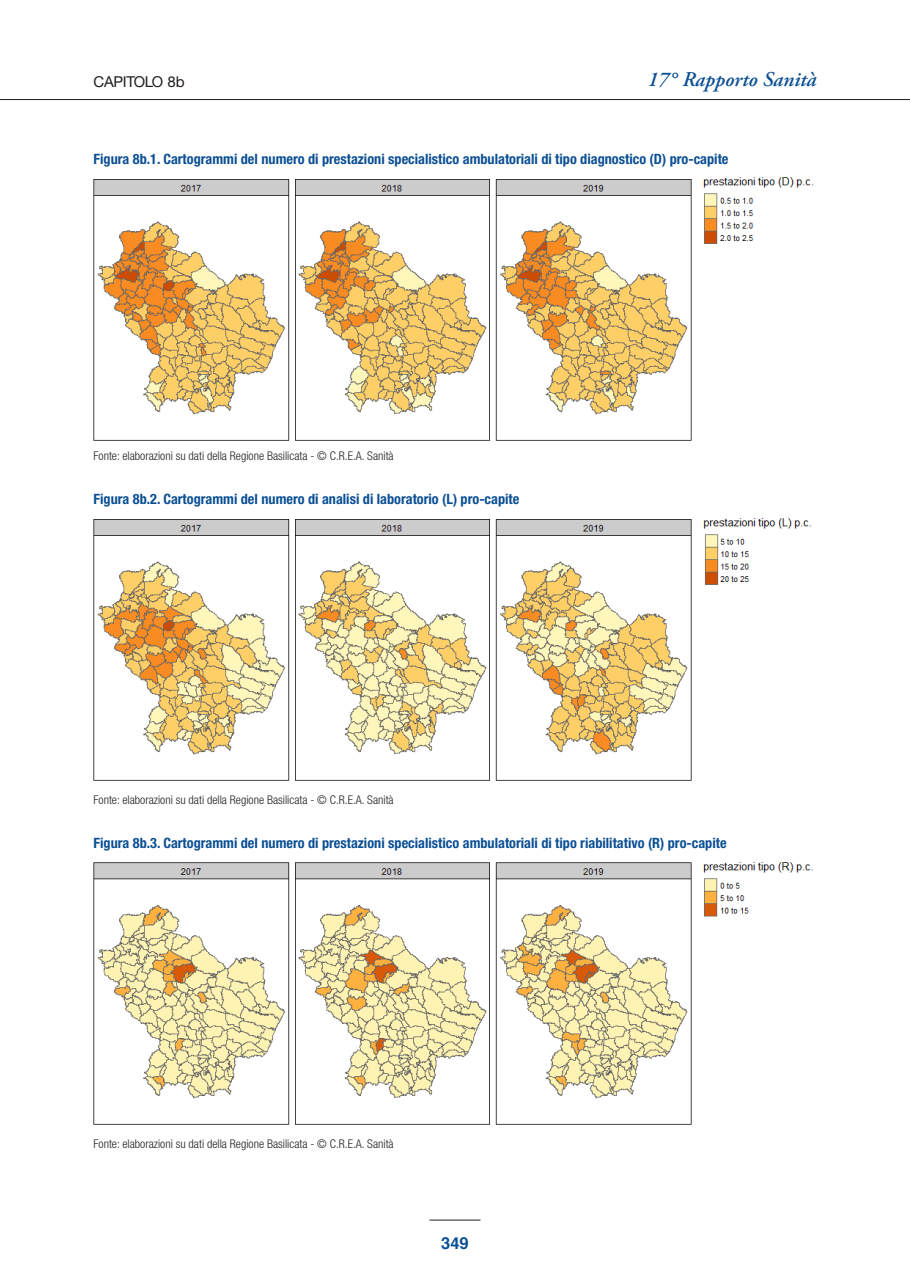
<style>
.page{position:relative;width:910px;height:1280px;background:#fff}
.page>*{position:absolute;margin:0;border:0;box-sizing:border-box;transform-origin:0 0}
.t1{font:italic 600 21px "Adobe Garamond Pro";color:#0b4f94}
.t2{font:700 16.5px "Helvetica";color:#0b4f94}
.t3{font:15px "Helvetica Neue";letter-spacing:-.025em;color:#231f20}
.t4{font:700 condensed 14.25px "Helvetica Neue";color:#0b4f94}
.t5{font:300 condensed 12px "Helvetica Neue";color:#231f20}
</style>
<div class="page">
<hr style="left:0;top:99px;width:910px;height:1px;background:#231f20">
<hr style="left:429px;top:1220px;width:51px;height:1px;background:#231f20">
<img style="left:94px;top:179px;width:598px;height:262px">
<img style="left:703px;top:177px;width:111px;height:67px">
<img style="left:94px;top:519px;width:598px;height:262px">
<img style="left:703px;top:518px;width:109px;height:67px">
<img style="left:94px;top:862px;width:598px;height:263px">
<img style="left:703px;top:862px;width:110px;height:55px">
<p class="t3" style="left:94px;top:73px;width:93px">CAPITOLO 8b</p>
<h1 class="t1" style="left:647px;top:67px;width:170px">17° Rapporto Sanità</h1>
<p class="t4" style="left:94px;top:150px;width:636px">Figura 8b.1. Cartogrammi del numero di prestazioni specialistico ambulatoriali di tipo diagnostico (D) pro-capite</p>
<p class="t5" style="left:94px;top:449px;width:302px">Fonte: elaborazioni su dati della Regione Basilicata - © C.R.E.A. Sanità</p>
<p class="t4" style="left:94px;top:490px;width:427px">Figura 8b.2. Cartogrammi del numero di analisi di laboratorio (L) pro-capite</p>
<p class="t5" style="left:94px;top:793px;width:302px">Fonte: elaborazioni su dati della Regione Basilicata - © C.R.E.A. Sanità</p>
<p class="t4" style="left:94px;top:834px;width:635px">Figura 8b.3. Cartogrammi del numero di prestazioni specialistico ambulatoriali di tipo riabilitativo (R) pro-capite</p>
<p class="t5" style="left:94px;top:1136px;width:302px">Fonte: elaborazioni su dati della Regione Basilicata - © C.R.E.A. Sanità</p>
<p class="t2" style="left:441px;top:1229px;width:29px">349</p>
</div>
